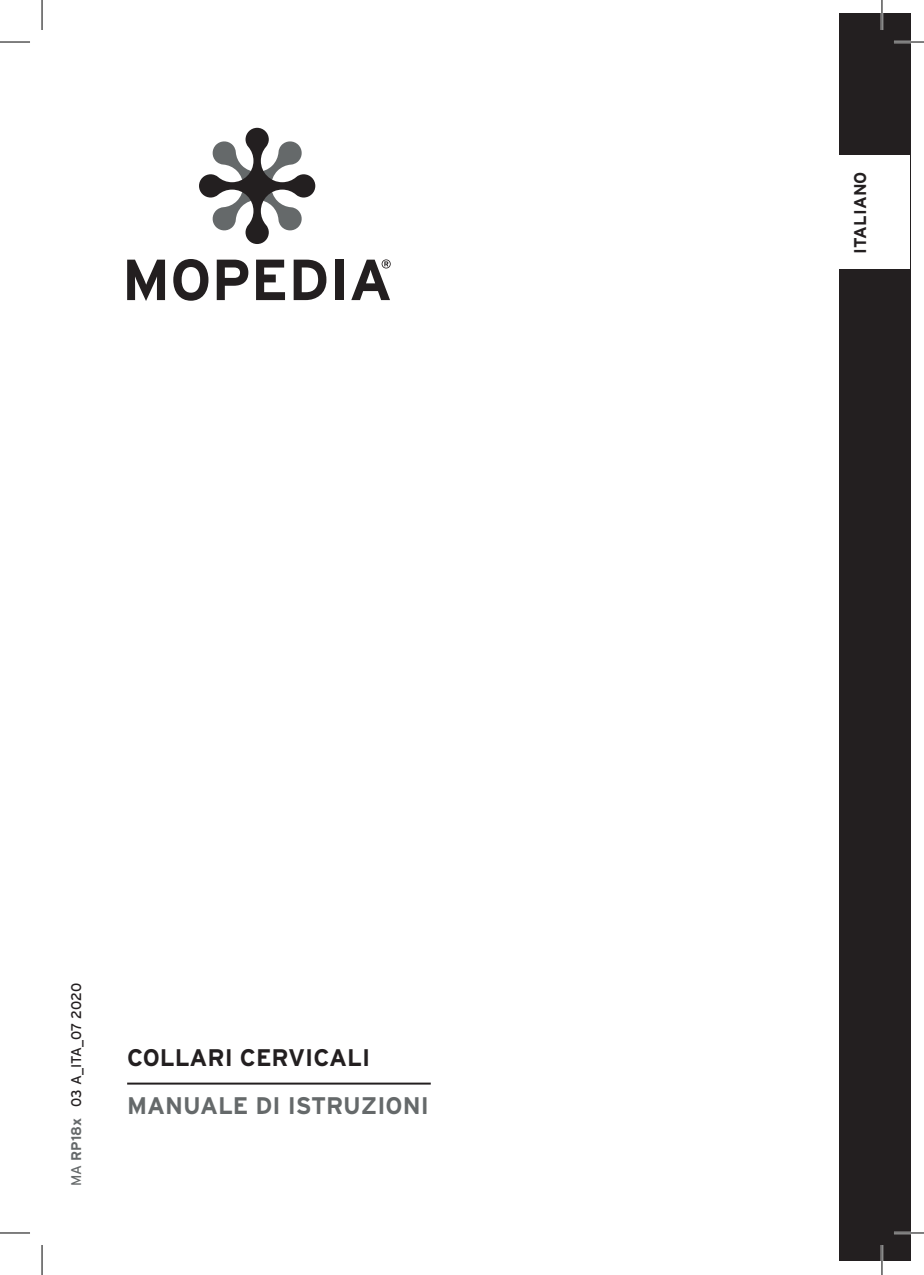
<style>
.page{position:relative;width:924px;height:1275px;background:#fff}
.page>*{position:absolute;margin:0;border:0;box-sizing:border-box;transform-origin:0 0}
.t1{font:700 24px "Interstate";color:#65696a}
.t2{font:700 24px "Interstate";color:#231f20}
.t3{font:700 17px "Interstate";letter-spacing:.005em;color:#231f20}
.t4{font:14px "Interstate";letter-spacing:-.015em;color:#231f20}
.s1{color:#65696a}
.s2{font-weight:700;color:#65696a}
</style>
<div class="page">
<hr style="left:127px;top:1082px;width:303px;height:2px;background:#231f20">
<svg style="left:199px;top:128px;width:116px;height:116px"></svg>
<svg style="left:127px;top:260px;width:38px;height:41px"></svg>
<svg style="left:173px;top:259px;width:35px;height:42px"></svg>
<svg style="left:217px;top:260px;width:31px;height:40px"></svg>
<svg style="left:256px;top:260px;width:29px;height:40px"></svg>
<svg style="left:293px;top:260px;width:33px;height:40px"></svg>
<div style="left:335px;top:260px;width:8px;height:40px;background:#231f20"></div>
<svg style="left:351px;top:259px;width:39px;height:41px"></svg>
<div style="left:838px;top:14px;width:71px;height:1247px;background:#231f20"></div>
<div style="left:833px;top:155px;width:76px;height:114px;background:#fff"></div>
<hr style="left:893px;top:41px;width:30px;height:2px;background:#fff">
<hr style="left:893px;top:1231px;width:30px;height:3px;background:#fff">
<hr style="left:880px;top:0;width:2px;height:30px;background:#fff">
<hr style="left:880px;top:1245px;width:2px;height:30px;background:#fff">
<hr style="left:0;top:42px;width:30px;height:1px;background:#000">
<hr style="left:893px;top:42px;width:30px;height:1px;background:#000">
<hr style="left:0;top:1232px;width:30px;height:1px;background:#000">
<hr style="left:893px;top:1232px;width:30px;height:1px;background:#000">
<hr style="left:42px;top:0;width:1px;height:30px;background:#000">
<hr style="left:42px;top:1245px;width:1px;height:30px;background:#000">
<hr style="left:881px;top:0;width:1px;height:30px;background:#000">
<hr style="left:881px;top:1245px;width:1px;height:30px;background:#000">
<p class="t4" style="left:68px;top:1185px;width:204px;rotate:-90deg"><span class="s1">MA</span> <span class="s2">RP18x</span> 03 A_ITA_07 2020</p>
<h1 class="t2" style="left:127px;top:1044px;width:244px">COLLARI CERVICALI</h1>
<h1 class="t1" style="left:127px;top:1092px;width:303px">MANUALE DI ISTRUZIONI</h1>
<p class="t3" style="left:850px;top:254px;width:84px;rotate:-90deg">ITALIANO</p>
</div>
